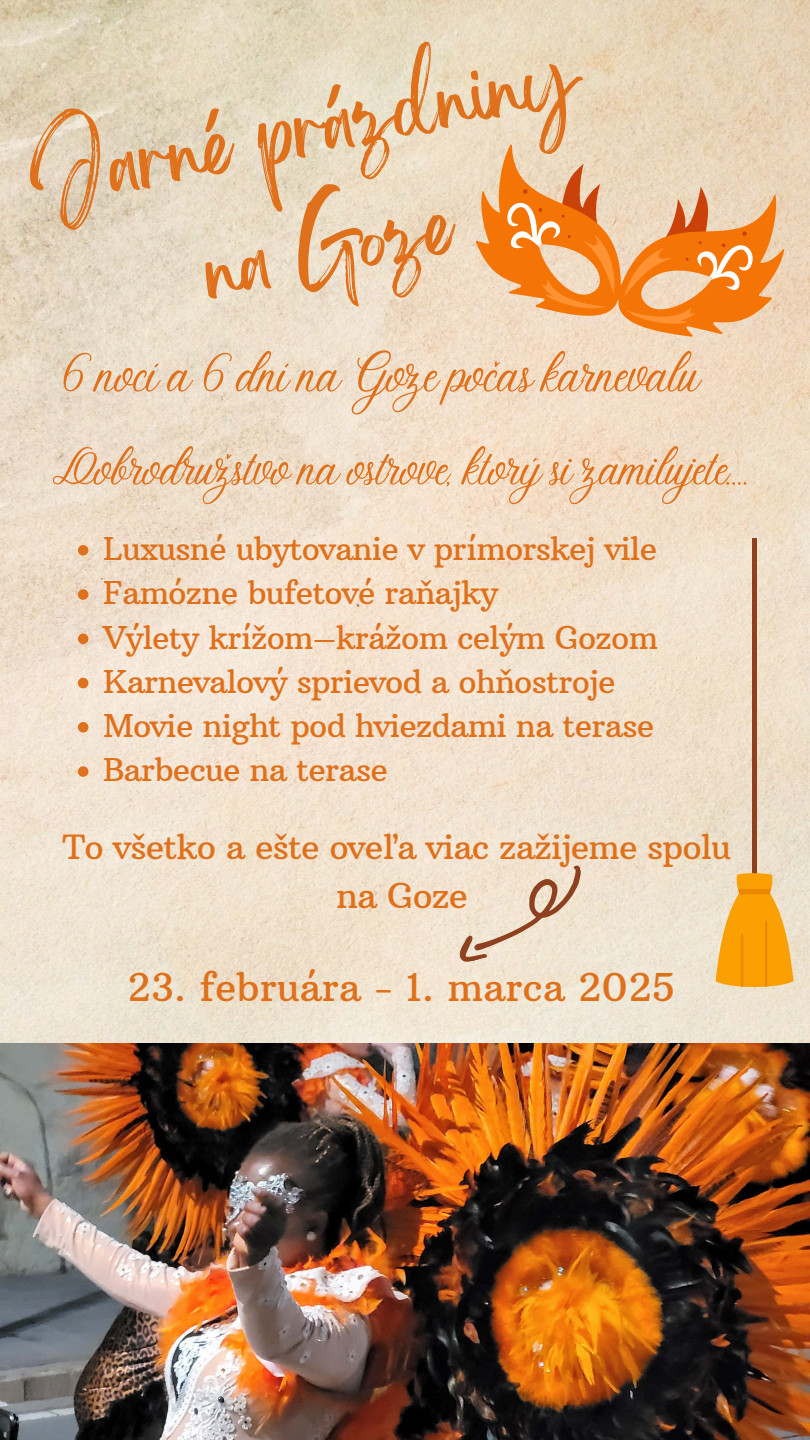
<style>
.page{position:relative;width:810px;height:1440px;background:#fff}
.page>*{position:absolute;margin:0;border:0;box-sizing:border-box;transform-origin:0 0}
.t1{font:74px/122.3px "Brightwall";color:#df711d;text-align:center}
.t2{font:57px "Stoic";letter-spacing:-.025em;color:#df711d}
.t3{font:54px "Stoic";letter-spacing:-.025em;color:#df711d}
.t4{font:39px "Arbutus Slab";color:#df711d}
.t5{font:35px "Arbutus Slab";letter-spacing:-.025em;color:#df711d}
.t6{font:34px "Arbutus Slab";letter-spacing:-.025em;color:#df711d}
.t7{font:32px "Arbutus Slab";letter-spacing:-.025em;color:#df711d}
</style>
<div class="page">
<img style="left:0;top:0;width:810px;height:1043px">
<img style="left:0;top:1043px;width:810px;height:397px">
<svg style="left:78px;top:545px;width:10px;height:11px"></svg>
<svg style="left:78px;top:589px;width:10px;height:11px"></svg>
<svg style="left:78px;top:634px;width:10px;height:10px"></svg>
<svg style="left:78px;top:678px;width:10px;height:10px"></svg>
<svg style="left:78px;top:722px;width:10px;height:11px"></svg>
<svg style="left:78px;top:766px;width:10px;height:11px"></svg>
<svg style="left:462px;top:140px;width:333px;height:213px;fill:#eed9c0"></svg>
<svg style="left:495px;top:161px;width:268px;height:172px"></svg>
<hr style="left:752px;top:538px;width:4px;height:341px;background:#8d4120">
<svg style="left:716px;top:872px;width:78px;height:115px"></svg>
<svg style="left:455px;top:865px;width:139px;height:99px"></svg>
<p class="t1" style="left:22px;top:137px;width:558px;rotate:-11deg">Jarné prázdniny na Goze</p>
<h1 class="t2" style="left:59px;top:346px;width:641px">6 nocí a 6 dní na Goze počas karnevalu</h1>
<p class="t3" style="left:53px;top:441px;width:699px">Dobrodružstvo na ostrove, ktorý sizamilujete .</p>
<h2 class="t7" style="left:103px;top:529px;width:556px">Luxusné ubytovanie v prímorskej vile</h2>
<h2 class="t7" style="left:103px;top:573px;width:397px">Famózne bufetové raňajky</h2>
<p class="t7" style="left:103px;top:617px;width:557px">Výlety krížom–krážom celým Gozom</p>
<p class="t7" style="left:103px;top:661px;width:514px">Karnevalový sprievod a ohňostroje</p>
<p class="t7" style="left:103px;top:706px;width:553px">Movie night pod hviezdami na terase</p>
<p class="t7" style="left:103px;top:750px;width:286px">Barbecue na terase</p>
<p class="t6" style="left:63px;top:825px;width:670px">To všetko a ešte oveľa viac zažijeme spolu</p>
<p class="t5" style="left:336px;top:874px;width:133px">na Goze</p>
<p class="t4" style="left:128px;top:962px;width:549px">23. februára - 1. marca 2025</p>
</div>
